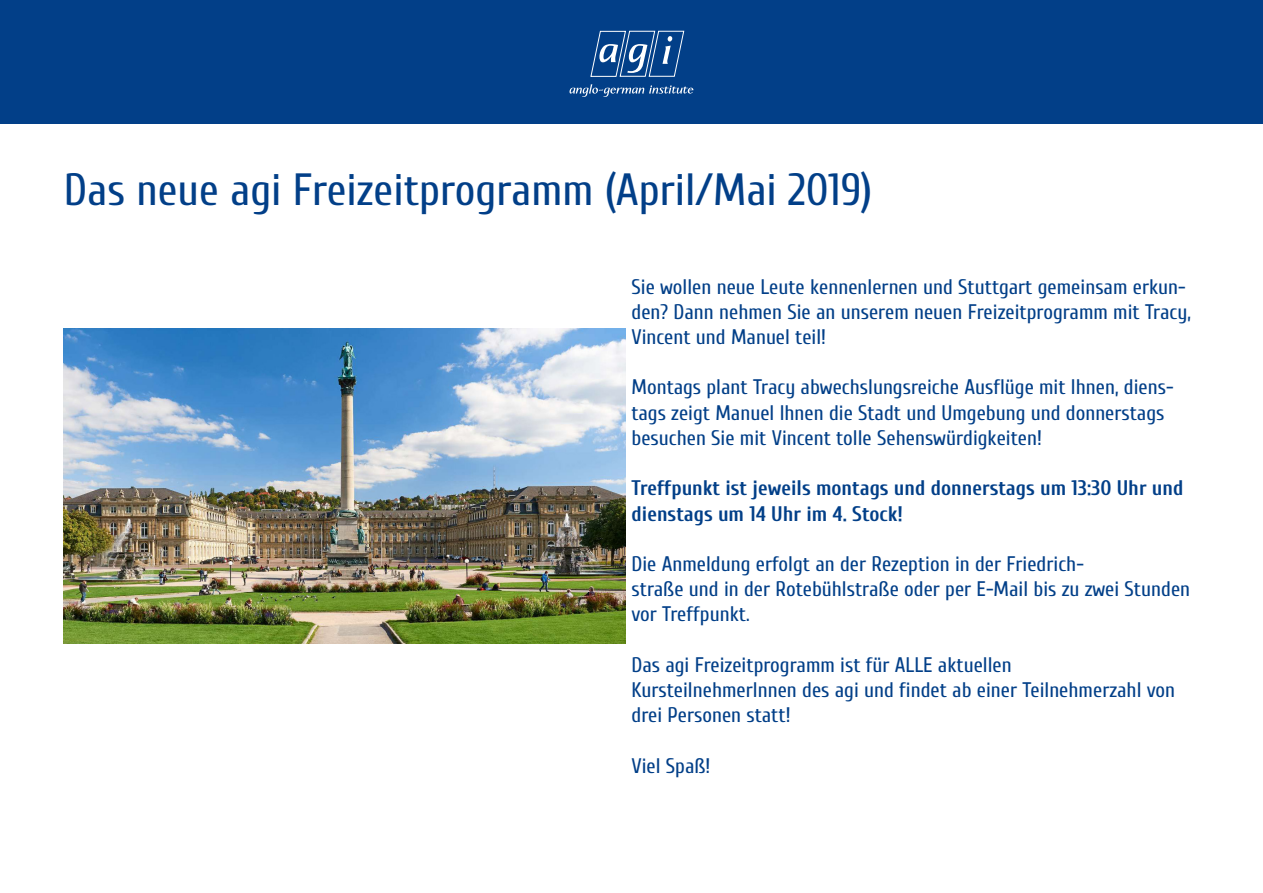
<style>
.page{position:relative;width:1263px;height:893px;background:#fff}
.page>*{position:absolute;margin:0;border:0;box-sizing:border-box;transform-origin:0 0}
.t1{font:45px "Cuprum";color:#023f88}
.t2{font:21px/25.2px "Cuprum";color:#023f88}
.t3{font:700 21px/25.2px "Cuprum";color:#023f88}
</style>
<div class="page">
<div style="left:0;top:0;width:1263px;height:123px;background:#023f88"></div>
<svg style="left:590px;top:31px;width:95px;height:46px"></svg>
<svg style="left:569px;top:84px;width:124px;height:13px"></svg>
<img style="left:64px;top:328px;width:562px;height:315px">
<h1 class="t1" style="left:64px;top:157px;width:810px">Das neue agi Freizeitprogramm (April/Mai 2019)</h1>
<p class="t2" style="left:631px;top:273px;width:561px">Sie wollen neue Leute kennenlernen und Stuttgart gemeinsam erkun&shy;den? Dann nehmen Sie an unserem neuen Freizeitprogramm mit Tracy,<br>Vincent und Manuel teil!</p>
<p class="t2" style="left:631px;top:374px;width:544px">Montags plant Tracy abwechslungsreiche Ausflüge mit Ihnen, diens&shy;tags zeigt Manuel Ihnen die Stadt und Umgebung und donnerstags besuchen Sie mit Vincent tolle Sehenswürdigkeiten!</p>
<p class="t3" style="left:631px;top:474px;width:553px">Treffpunkt ist jeweils montags und donnerstags um 13:30 Uhr und dienstags um 14 Uhr im 4. Stock!</p>
<p class="t2" style="left:631px;top:550px;width:560px">Die Anmeldung erfolgt an der Rezeption in der Friedrich-<br>straße und in der Rotebühlstraße oder per E-Mail bis zu zwei Stunden vor Treffpunkt.</p>
<p class="t2" style="left:631px;top:651px;width:545px">Das agi Freizeitprogramm ist für ALLE aktuellen<br>KursteilnehmerInnen des agi und findet ab einer Teilnehmerzahl von drei Personen statt!</p>
<p class="t2" style="left:631px;top:752px;width:80px">Viel Spaß!</p>
</div>
